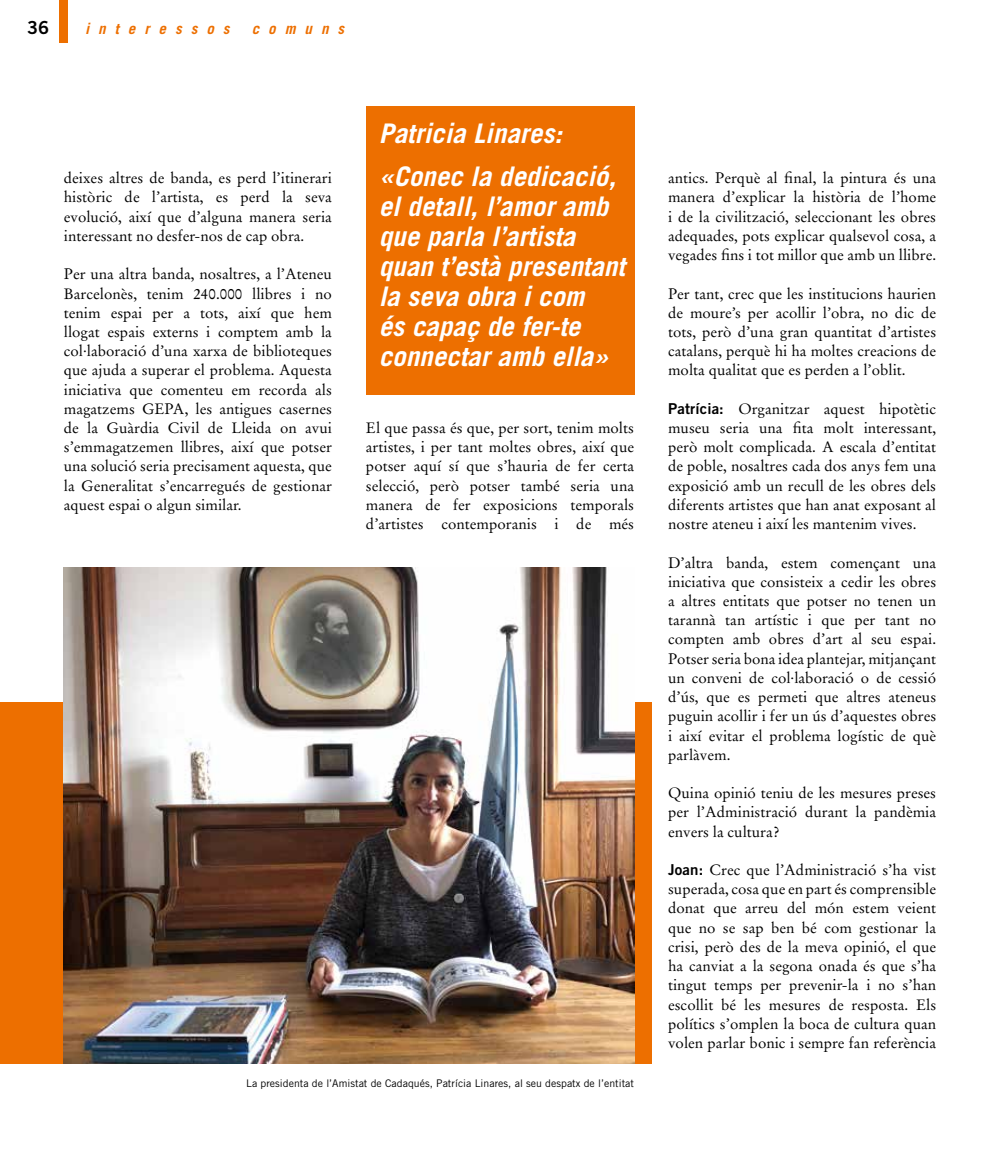
<style>
.page{position:relative;width:1000px;height:1149px;background:#fff}
.page>*{position:absolute;margin:0;border:0;box-sizing:border-box;transform-origin:0 0}
.t1{font:italic 700 27px/30px "Trade Gothic LT Std";color:#fff}
.t2{font:18px "Trade Gothic LT Std Bd 2";color:#000}
.t3{font:15px/19.2px "Stempel Garamond LT Std";color:#000;text-align:justify}
.t4{font:italic 700 15px "Trade Gothic LT Std";letter-spacing:.6em;color:#ed6f00}
.t5{font:10.5px "Trade Gothic LT Std";letter-spacing:.005em;color:#000}
.s1{font-family:"Trade Gothic LT Std Bd 2"}
</style>
<div class="page">
<div style="left:60px;top:0;width:8px;height:43px;background:#ed6f00"></div>
<div style="left:0;top:701px;width:651px;height:362px;background:#ed6f00"></div>
<img style="left:64px;top:567px;width:570px;height:496px">
<div style="left:366px;top:106px;width:268px;height:288px;background:#ed6f00"></div>
<p class="t2" style="left:27px;top:16px;width:23px">36</p>
<p class="t4" style="left:85px;top:19px;width:146px">interessos</p>
<p class="t4" style="left:252px;top:19px;width:94px">comuns</p>
<p class="t3" style="left:64px;top:168px;width:269px">deixes altres de banda, es perd l’itinerari històric de l’artista, es perd la seva evolució, així que d’alguna manera seria interessant no desfer-nos de cap obra.</p>
<p class="t3" style="left:64px;top:264px;width:269px">Per una altra banda, nosaltres, a l’Ateneu Barcelonès, tenim 240.000 llibres i no tenim espai per a tots, així que hem llogat espais externs i comptem amb la col·laboració d’una xarxa de biblioteques que ajuda a superar el problema. Aquesta iniciativa que comenteu em recorda als magatzems GEPA, les antigues casernes de la Guàrdia Civil de Lleida on avui s’emmagatzemen llibres, així que potser una solució seria precisament aquesta, que la Generalitat s’encarregués de gestionar aquest espai o algun similar.</p>
<h1 class="t1" style="left:378px;top:112px;width:239px;line-height:42.8px">Patricia Linares: «Conec la dedicació,</h1>
<h1 class="t1" style="left:378px;top:191px;width:247px">el detall, l’amor amb que parla l’artista quan t’està presentant la seva obra i com<br>és capaç de fer-te connectar amb ella»</h1>
<p class="t3" style="left:366px;top:418px;width:269px">El que passa és que, per sort, tenim molts artistes, i per tant moltes obres, així que potser aquí sí que s’hauria de fer certa selecció, però potser també seria una manera de fer exposicions temporals d’artistes contemporanis i de més</p>
<p class="t5" style="left:246px;top:1076px;width:389px">La presidenta de l’Amistat de Cadaqués, Patrícia Linares, al seu despatx de l’entitat</p>
<p class="t3" style="left:668px;top:168px;width:269px">antics. Perquè al final, la pintura és una manera d’explicar la història de l’home i de la civilització, seleccionant les obres adequades, pots explicar qualsevol cosa, a vegades fins i tot millor que amb un llibre.</p>
<p class="t3" style="left:668px;top:284px;width:269px">Per tant, crec que les institucions haurien de moure’s per acollir l’obra, no dic de tots, però d’una gran quantitat d’artistes catalans, perquè hi ha moltes creacions de molta qualitat que es perden a l’oblit.</p>
<p class="t3" style="left:668px;top:399px;width:269px"><span class="s1">Patrícia:</span> Organitzar aquest hipotètic museu seria una fita molt interessant, però molt complicada. A escala d’entitat de poble, nosaltres cada dos anys fem una exposició amb un recull de les obres dels diferents artistes que han anat exposant al nostre ateneu i així les mantenim vives.</p>
<p class="t3" style="left:668px;top:552px;width:269px">D’altra banda, estem començant una iniciativa que consisteix a cedir les obres a altres entitats que potser no tenen un tarannà tan artístic i que per tant no compten amb obres d’art al seu espai.<br>Potser seria bona idea plantejar, mitjançant un conveni de col·laboració o de cessió d’ús, que es permeti que altres ateneus puguin acollir i fer un ús d’aquestes obres i així evitar el problema logístic de què parlàvem.</p>
<p class="t3" style="left:668px;top:783px;width:269px">Quina opinió teniu de les mesures preses per l’Administració durant la pandèmia envers la cultura?</p>
<p class="t3" style="left:668px;top:860px;width:269px"><span class="s1">Joan:</span> Crec que l’Administració s’ha vist superada, cosa que en part és comprensible donat que arreu del món estem veient que no se sap ben bé com gestionar la crisi, però des de la meva opinió, el que ha canviat a la segona onada és que s’ha tingut temps per prevenir-la i no s’han escollit bé les mesures de resposta. Els polítics s’omplen la boca de cultura quan volen parlar bonic i sempre fan referència</p>
</div>
